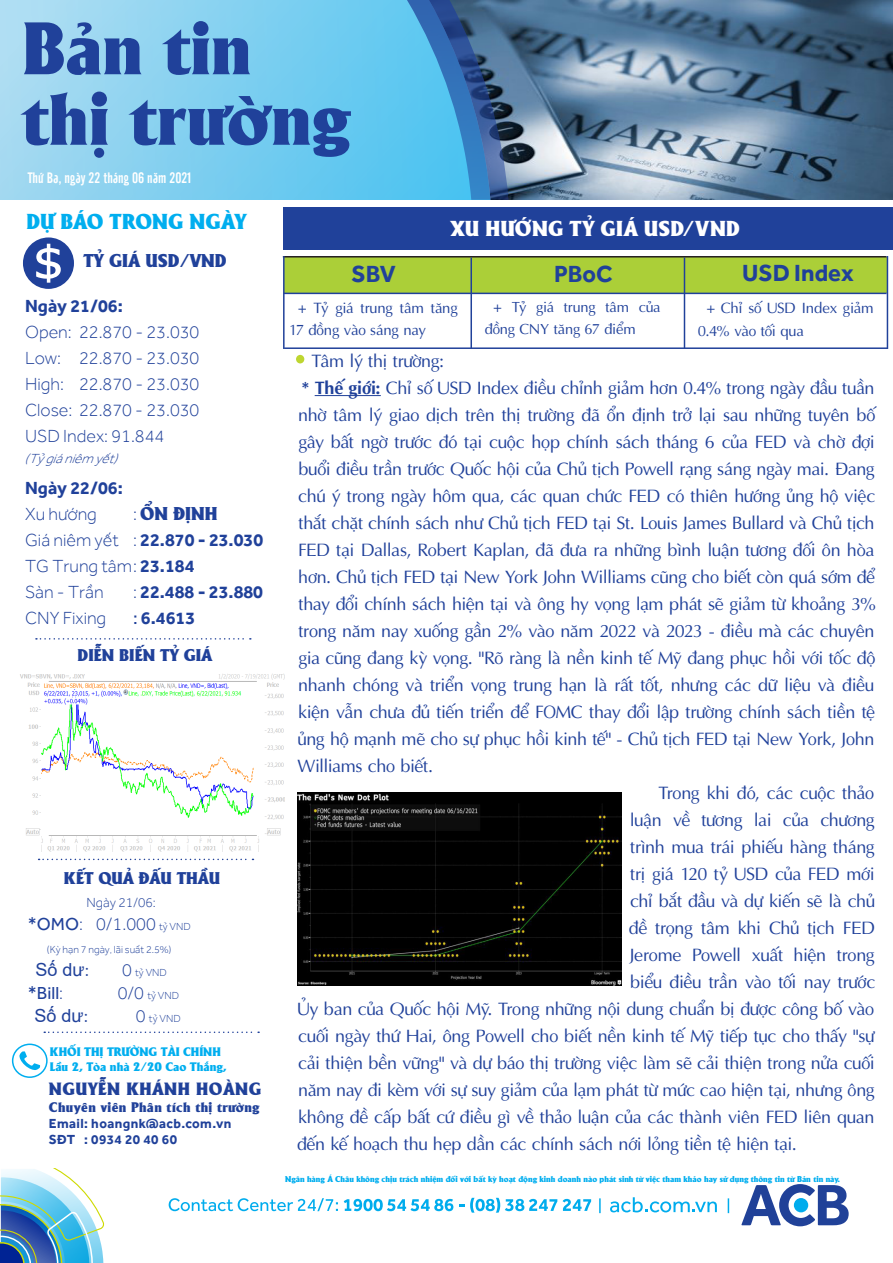
<style>
.page{position:relative;width:893px;height:1263px;background:#fff}
.page>*{position:absolute;margin:0;border:0;box-sizing:border-box;transform-origin:0 0}
.main_Title{font:72px "UTM Alberta Heavy";letter-spacing:.005em;color:#20419a}
.text_cover{font:700 24px "Effra";color:#20419a}
.second_title{font:21px "UTM Alberta Heavy";letter-spacing:.01em;color:#fff}
.second_title-2{font:21px "UTM Alberta Heavy";color:#00aeef}
.text_cover-2{font:18px/27px "UTM Aptima";letter-spacing:-.025em;color:#20419a;text-align:justify}
.titles_actu{font:300 18px "Effra";color:#20419a}
.titles_actu-2{font:700 18px "Effra";color:#20419a}
.titles_actu-3{font:18px "UTM Alberta Heavy";color:#20419a}
.titles_actu-4{font:18px "Arial";color:#20419a}
.titles_actu-5{font:18px "Effra";color:#20419a}
.main_intro{font:17.25px "UTM Alberta Heavy";letter-spacing:.03em;color:#20419a}
.text_cover-3{font:16.5px "UTM Alberta Heavy";color:#20419a}
.text_cover-4{font:15px/22.5px "UTM Aptima";letter-spacing:-.02em;color:#20419a}
.t1{font:15px "UTM Cafeta";color:#fff}
.text_cover-5{font:14.7px/22.5px "UTM Aptima";letter-spacing:-.02em;color:#20419a}
.main_intro-2{font:700 13.5px "Effra";letter-spacing:.03em;color:#20419a}
.main_intro-3{font:13.5px "UTM Alberta Heavy";letter-spacing:.03em;color:#20419a}
.titles_actu-6{font:italic 300 13.5px "Effra";color:#20419a}
.titles_actu-7{font:300 13.5px "Effra";color:#20419a}
.main_intro-4{font:12px "UTM Alberta Heavy";color:#00aeef}
.titles_actu-8{font:300 10.5px "Effra";color:#20419a}
.t2{font:8.25px "UTM Alberta Heavy";color:#00aeef}
.s1{font-family:"Effra";font-weight:300}
.s2{font-weight:300}
.s3{font-weight:700}
.s4{font-weight:400}
.s5{font-size:10.5px}
.s6{font-family:"Times New Roman"}
.s7{font-size:18px}
.s8{font-size:14.7px}
</style>
<div class="page">
<svg style="left:19px;top:1051px;width:21px;height:19px"></svg>
<div style="left:12px;top:1043px;width:36px;height:35px;border:2px solid #00aeef;border-radius:50%"></div>
<img style="left:522px;top:0;width:371px;height:200px">
<hr style="left:315px;top:395px;width:66px;height:1px;background:#20419a">
<div style="left:283px;top:207px;width:610px;height:43px;background:#20419a"></div>
<svg style="left:508px;top:0;width:14px;height:200px;background:#506b85"></svg>
<svg style="left:0;top:0;width:407px;height:200px;background:#83d0f0"></svg>
<svg style="left:407px;top:0;width:101px;height:200px;background:#448bbc"></svg>
<svg style="left:23px;top:237px;width:51px;height:52px"></svg>
<svg style="left:44px;top:1031px;width:215px;height:2px"></svg>
<svg style="left:1px;top:1169px;width:104px;height:94px"></svg>
<svg style="left:741px;top:1184px;width:108px;height:42px"></svg>
<svg style="left:599px;top:1198px;width:2px;height:15px"></svg>
<svg style="left:728px;top:1198px;width:1px;height:15px"></svg>
<svg style="left:169px;top:1198px;width:169px;height:13px"></svg>
<svg style="left:344px;top:1199px;width:109px;height:12px"></svg>
<svg style="left:459px;top:1204px;width:5px;height:3px"></svg>
<svg style="left:470px;top:1198px;width:87px;height:14px"></svg>
<svg style="left:563px;top:1199px;width:28px;height:12px"></svg>
<svg style="left:610px;top:1197px;width:107px;height:15px"></svg>
<div style="left:296px;top:355px;width:8px;height:8px;background:#bed630;border-radius:50%"></div>
<div style="left:284px;top:257px;width:603px;height:36px;background:#abcf38"></div>
<hr style="left:283px;top:256px;width:604px;height:1px;background:#231f20">
<hr style="left:284px;top:293px;width:603px;height:1px;background:#20419a">
<hr style="left:284px;top:347px;width:603px;height:2px;background:#20419a">
<hr style="left:283px;top:256px;width:2px;height:93px;background:#20419a">
<hr style="left:684px;top:257px;width:1px;height:91px;background:#20419a">
<hr style="left:470px;top:257px;width:2px;height:91px;background:#20419a">
<hr style="left:887px;top:256px;width:1px;height:93px;background:#20419a">
<img style="left:20px;top:673px;width:265px;height:179px">
<svg style="left:39px;top:859px;width:214px;height:1px"></svg>
<svg style="left:36px;top:638px;width:215px;height:2px"></svg>
<img style="left:298px;top:792px;width:323px;height:193px">
<p class="main_Title" style="left:22px;top:-5px;width:231px">Bản tin</p>
<p class="main_Title" style="left:22px;top:65px;width:329px">thị trường</p>
<p class="t1" style="left:28px;top:167px;width:165px">Thứ Ba, ngày 22 tháng 06 năm 2021</p>
<p class="second_title-2" style="left:26px;top:205px;width:222px">DỰ BÁO TRONG NGÀY</p>
<p class="titles_actu-3" style="left:84px;top:247px;width:145px">TỶ GIÁ USD/VND</p>
<p class="titles_actu-2" style="left:25px;top:295px;width:99px">Ngày 21/06:</p>
<p class="titles_actu" style="left:25px;top:321px;width:176px">Open: 22.870 - 23.030</p>
<p class="titles_actu" style="left:25px;top:347px;width:176px">Low: 22.870 - 23.030</p>
<p class="titles_actu" style="left:25px;top:373px;width:176px">High: 22.870 - 23.030</p>
<p class="titles_actu" style="left:25px;top:399px;width:176px">Close: 22.870 - 23.030</p>
<p class="titles_actu" style="left:25px;top:425px;width:141px">USD Index: 91.844</p>
<p class="titles_actu-2" style="left:25px;top:477px;width:99px">Ngày 22/06:</p>
<p class="titles_actu" style="left:25px;top:503px;width:73px">Xu hướng</p>
<p class="titles_actu-3" style="left:133px;top:500px;width:86px"><span class="s1">:</span> ỔN ĐỊNH</p>
<p class="titles_actu-2" style="left:25px;top:529px;width:240px"><span class="s2">Giá niêm yết :</span> 22.870 - 23.030</p>
<p class="titles_actu" style="left:25px;top:555px;width:171px">TG Trung tâm: <span class="s3">23.184</span></p>
<p class="titles_actu" style="left:25px;top:581px;width:80px">Sàn - Trần</p>
<p class="titles_actu-2" style="left:133px;top:581px;width:132px"><span class="s2">:</span> 22.488 - 23.880</p>
<p class="titles_actu" style="left:25px;top:607px;width:83px">CNY Fixing</p>
<p class="titles_actu-2" style="left:133px;top:607px;width:64px"><span class="s4">:</span> 6.4613</p>
<p class="titles_actu-6" style="left:25px;top:451px;width:100px">(Tỷgiániêm yết)</p>
<p class="text_cover-3" style="left:78px;top:642px;width:136px">DIỄN BIẾN TỶ GIÁ</p>
<p class="text_cover-3" style="left:64px;top:866px;width:158px">KẾT QUẢ ĐẤU THẦU</p>
<p class="titles_actu-7" style="left:87px;top:895px;width:71px">Ngày 21/06:</p>
<p class="titles_actu" style="left:28px;top:913px;width:164px"><span class="s4">*OMO</span>: 0/1.000 <span class="s5">tỷ VND</span></p>
<p class="titles_actu-8" style="left:47px;top:943px;width:126px">(Kỳ hạn 7 ngày, lãi suất 2.5%)</p>
<p class="titles_actu-4" style="left:35px;top:958px;width:56px">Số dư<span class="s6">:</span></p>
<p class="titles_actu-8" style="left:122px;top:966px;width:46px"><span class="s7">0</span> tỷ VND</p>
<p class="titles_actu-5" style="left:28px;top:983px;width:37px">*Bill<span class="s2">:</span></p>
<p class="titles_actu-8" style="left:118px;top:989px;width:63px"><span class="s7">0/0</span> tỷ VND</p>
<p class="titles_actu-4" style="left:34px;top:1004px;width:56px">Số dư<span class="s6">:</span></p>
<p class="titles_actu-8" style="left:136px;top:1012px;width:46px"><span class="s7">0</span> tỷ VND</p>
<p class="main_intro-4" style="left:50px;top:1043px;width:172px">KHỐI THỊ TRƯỜNG TÀI CHÍNH</p>
<p class="main_intro-4" style="left:50px;top:1057px;width:178px">Lầu 2, Tòa nhà 2/20 Cao Thắng,</p>
<p class="main_intro" style="left:49px;top:1076px;width:214px">NGUYỄN KHÁNH HOÀNG</p>
<p class="main_intro-3" style="left:49px;top:1097px;width:212px">Chuyên viên Phân tích thị trường</p>
<p class="main_intro-2" style="left:49px;top:1115px;width:184px">Email: hoangnk@acb.com.vn</p>
<p class="main_intro-2" style="left:49px;top:1131px;width:130px">SĐT : 0934 20 40 60</p>
<p class="second_title" style="left:450px;top:213px;width:291px">XU HƯỚNG TỶ GIÁ USD/VND</p>
<p class="text_cover" style="left:742px;top:258px;width:113px">USD Index</p>
<p class="text_cover" style="left:351px;top:259px;width:46px">SBV</p>
<p class="text_cover" style="left:554px;top:259px;width:60px">PBoC</p>
<p class="text_cover-4" style="left:289px;top:295px;width:170px;text-indent:9px">+ Tỷ giá trung tâm tăng<br>17 đồng vào sáng nay</p>
<p class="text_cover-5" style="left:485px;top:294px;width:177px;text-indent:9px">+ Tỷ giá trung tâm của đồng CNY tăng 67 điểm</p>
<p class="text_cover-4" style="left:698px;top:296px;width:177px;text-indent:9px"><span class="s8">+</span> Chỉ số USD Index giảm<br>0.4% vào tối qua</p>
<p class="text_cover-2" style="left:311px;top:346px;width:134px">Tâm lý thị trường:</p>
<p class="text_cover-2" style="left:297px;top:373px;width:580px"><span class="s3">* Thế giới:</span> Chỉ số USD Index điều chỉnh giảm hơn 0.4% trong ngày đầu tuần nhờ tâm lý giao dịch trên thị trường đã ổn định trở lại sau những tuyên bố gây bất ngờ trước đó tại cuộc họp chính sách tháng 6 của FED và chờ đợi buổi điều trần trước Quốc hội của Chủ tịch Powell rạng sáng ngày mai. Đang chú ý trong ngày hôm qua, các quan chức FED có thiên hướng ủng hộ việc thắt chặt chính sách như Chủ tịch FED tại St. Louis James Bullard và Chủ tịch FED tại Dallas, Robert Kaplan, đã đưa ra những bình luận tương đối ôn hòa hơn. Chủ tịch FED tại New York John Williams cũng cho biết còn quá sớm để thay đổi chính sách hiện tại và ông hy vọng lạm phát sẽ giảm từ khoảng 3% trong năm nay xuống gần 2% vào năm 2022 và 2023 - điều mà các chuyên gia cũng đang kỳ vọng. "Rõ ràng là nền kinh tế Mỹ đang phục hồi với tốc độ nhanh chóng và triển vọng trung hạn là rất tốt, nhưng các dữ liệu và điều kiện vẫn chưa đủ tiến triển để FOMC thay đổi lập trường chính sách tiền tệ ủng hộ mạnh mẽ cho sự phục hồi kinh tế" - Chủ tịch FED tại New York, John Williams cho biết.</p>
<p class="text_cover-2" style="left:658px;top:778px;width:217px">Trong khi đó, các cuộc thảo</p>
<p class="text_cover-2" style="left:630px;top:805px;width:247px">luận về tương lai của chương</p>
<p class="text_cover-2" style="left:630px;top:832px;width:246px">trình mua trái phiếu hàng tháng</p>
<p class="text_cover-2" style="left:630px;top:859px;width:246px">trị giá 120 tỷ USD của FED mới</p>
<p class="text_cover-2" style="left:630px;top:886px;width:247px">chỉ bắt đầu và dự kiến sẽ là chủ</p>
<p class="text_cover-2" style="left:629px;top:913px;width:248px">đề trọng tâm khi Chủ tịch FED</p>
<p class="text_cover-2" style="left:629px;top:940px;width:247px">Jerome Powell xuất hiện trong</p>
<p class="text_cover-2" style="left:630px;top:967px;width:247px">biểu điều trần vào tối nay trước</p>
<p class="text_cover-2" style="left:298px;top:994px;width:578px">Ủy ban của Quốc hội Mỹ. Trong những nội dung chuẩn bị được công bố vào</p>
<p class="text_cover-2" style="left:298px;top:1021px;width:578px">cuối ngày thứ Hai, ông Powell cho biết nền kinh tế Mỹ tiếp tục cho thấy "sự</p>
<p class="text_cover-2" style="left:298px;top:1048px;width:578px">cải thiện bền vững" và dự báo thị trường việc làm sẽ cải thiện trong nửa cuối</p>
<p class="text_cover-2" style="left:298px;top:1075px;width:578px">năm nay đi kèm với sự suy giảm của lạm phát từ mức cao hiện tại, nhưng ông</p>
<p class="text_cover-2" style="left:298px;top:1102px;width:578px">không đề cấp bất cứ điều gì về thảo luận của các thành viên FED liên quan</p>
<p class="text_cover-2" style="left:297px;top:1129px;width:501px">đến kế hoạch thu hẹp dần các chính sách nới lỏng tiền tệ hiện tại.</p>
<p class="t2" style="left:285px;top:1173px;width:556px">Ngân hàng Á Châu không chịu trách nhiệm đối với bất kỳ hoạt động kinh doanh nào phát sinh từ việc tham khảo hay sử dụng thông tin từ Bản tin này.</p>
</div>
